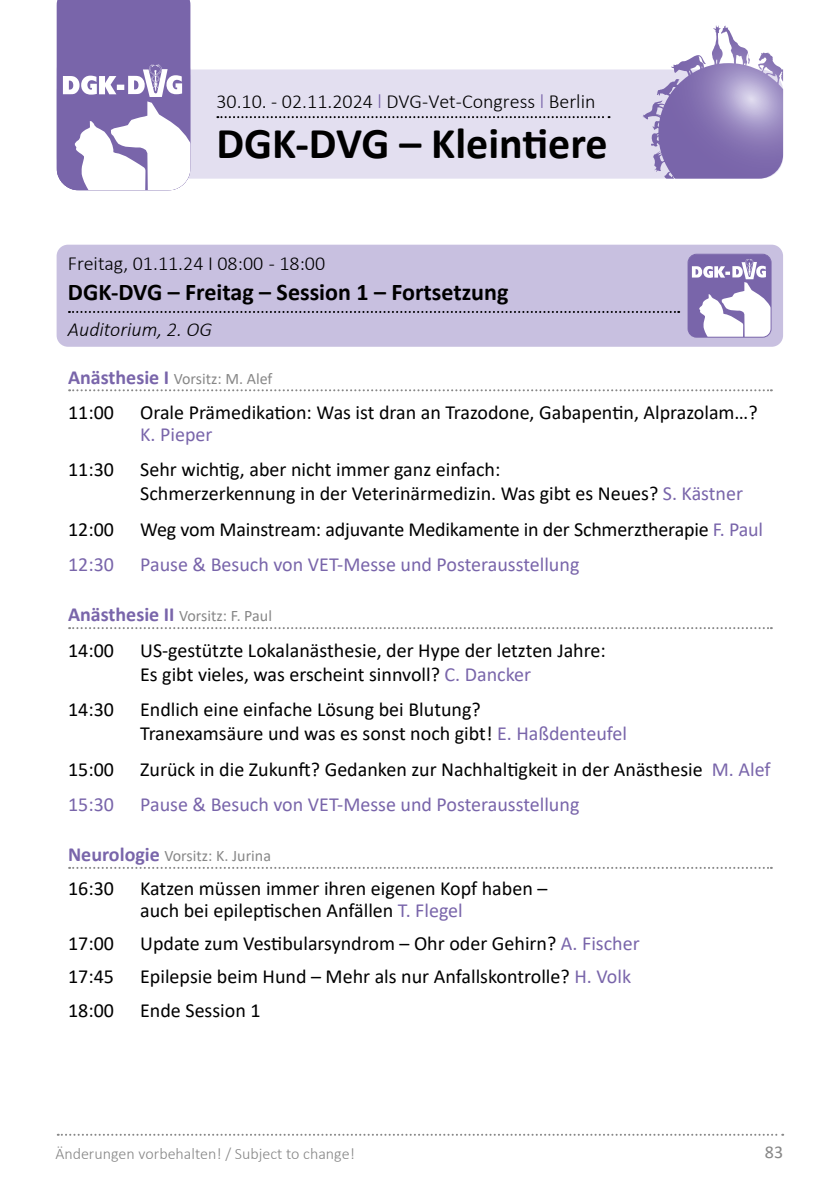
<style>
.page{position:relative;width:840px;height:1191px;background:#fff}
.page>*{position:absolute;margin:0;border:0;box-sizing:border-box;transform-origin:0 0}
.t1{font:700 44px "Calibri";color:#000}
.t2{font:700 24px "Calibri";color:#000}
.t3{font:20px/24px "Calibri";color:#000}
.t4{font:20px "Calibri";color:#7965aa}
.t5{font:300 20px "Calibri";color:#000}
.t6{font:italic 300 20px "Calibri";color:#000}
.t7{font:18px "Calibri";color:#878787}
.t8{font:16px "Calibri";color:#878787}
.t9{font:300 16px "Calibri";color:#878787}
.s1{color:#7965aa}
.s2{font-weight:700;font-size:20px;color:#7965aa}
</style>
<div class="page">
<svg style="left:58px;top:1133px;width:724px;height:2px"></svg>
<svg style="left:57px;top:69px;width:725px;height:110px;background:#d5cfe7"></svg>
<svg style="left:57px;top:0;width:133px;height:190px"></svg>
<svg style="left:642px;top:26px;width:74px;height:104px"></svg>
<svg style="left:217px;top:116px;width:392px;height:2px"></svg>
<svg style="left:69px;top:389px;width:702px;height:2px"></svg>
<svg style="left:69px;top:627px;width:702px;height:2px"></svg>
<svg style="left:69px;top:867px;width:702px;height:2px"></svg>
<div style="left:57px;top:245px;width:725px;height:102px;background:#c8c0e0;border-radius:11px"></div>
<svg style="left:69px;top:311px;width:609px;height:2px"></svg>
<svg style="left:689px;top:254px;width:81px;height:83px;background:#b8aed2"></svg>
<div style="left:687px;top:254px;width:84px;height:84px;border:1px solid #7965aa;border-radius:9px"></div>
<p class="t5" style="left:216px;top:89px;width:380px">30.10. - 02.11.2024 <span class="s1">l</span> DVG-Vet-Congress <span class="s1">l</span> Berlin</p>
<h1 class="t1" style="left:216px;top:112px;width:392px">DGK-DVG – Kleintiere</h1>
<p class="t5" style="left:68px;top:250px;width:258px">Freitag, 01.11.24 I 08:00 - 18:00</p>
<p class="t2" style="left:68px;top:275px;width:441px">DGK-DVG – Freitag – Session 1 – Fortsetzung</p>
<p class="t6" style="left:68px;top:316px;width:145px">Auditorium, 2. OG</p>
<p class="t8" style="left:68px;top:367px;width:206px"><span class="s2">Anästhesie I</span> Vorsitz: M. Alef</p>
<p class="t3" style="left:68px;top:400px;width:47px">11:00</p>
<p class="t3" style="left:140px;top:400px;width:618px">Orale Prämedikation: Was ist dran an Trazodone, Gabapentin, Alprazolam…?</p>
<p class="t4" style="left:140px;top:420px;width:74px">K. Pieper</p>
<p class="t3" style="left:68px;top:457px;width:47px">11:30</p>
<p class="t3" style="left:140px;top:457px;width:604px">Sehr wichtig, aber nicht immer ganz einfach:<br>Schmerzerkennung in der Veterinärmedizin. Was gibt es Neues? <span class="s1">S. Kästner</span></p>
<p class="t3" style="left:68px;top:516px;width:47px">12:00</p>
<p class="t3" style="left:140px;top:516px;width:624px">Weg vom Mainstream: adjuvante Medikamente in der Schmerztherapie <span class="s1">F. Paul</span></p>
<p class="t4" style="left:68px;top:550px;width:47px">12:30</p>
<p class="t4" style="left:140px;top:550px;width:440px">Pause &amp; Besuch von VET-Messe und Posterausstellung</p>
<p class="t8" style="left:68px;top:605px;width:205px"><span class="s2">Anästhesie II</span> Vorsitz: F. Paul</p>
<p class="t3" style="left:68px;top:637px;width:47px">14:00</p>
<p class="t3" style="left:140px;top:637px;width:467px">US-gestützte Lokalanästhesie, der Hype der letzten Jahre:<br>Es gibt vieles, was erscheint sinnvoll? <span class="s1">C. Dancker</span></p>
<p class="t3" style="left:68px;top:697px;width:47px">14:30</p>
<p class="t3" style="left:140px;top:697px;width:488px">Endlich eine einfache Lösung bei Blutung?<br>Tranexamsäure und was es sonst noch gibt! <span class="s1">E. Haßdenteufel</span></p>
<p class="t3" style="left:68px;top:756px;width:47px">15:00</p>
<p class="t3" style="left:140px;top:756px;width:631px">Zurück in die Zukunft? Gedanken zur Nachhaltigkeit in der Anästhesie <span class="s1">M. Alef</span></p>
<p class="t4" style="left:68px;top:790px;width:47px">15:30</p>
<p class="t4" style="left:140px;top:790px;width:440px">Pause &amp; Besuch von VET-Messe und Posterausstellung</p>
<p class="t8" style="left:68px;top:844px;width:204px"><span class="s2">Neurologie</span> Vorsitz: K. Jurina</p>
<p class="t3" style="left:68px;top:875px;width:47px">16:30</p>
<p class="t3" style="left:140px;top:876px;width:408px;line-height:22px">Katzen müssen immer ihren eigenen Kopf haben – auch bei epileptischen Anfällen <span class="s1">T. Flegel</span></p>
<p class="t3" style="left:68px;top:930px;width:47px">17:00</p>
<p class="t3" style="left:140px;top:930px;width:500px">Update zum Vestibularsyndrom – Ohr oder Gehirn? <span class="s1">A. Fischer</span></p>
<p class="t3" style="left:68px;top:964px;width:47px">17:45</p>
<p class="t3" style="left:140px;top:964px;width:492px">Epilepsie beim Hund – Mehr als nur Anfallskontrolle? <span class="s1">H. Volk</span></p>
<p class="t3" style="left:68px;top:997px;width:47px">18:00</p>
<p class="t3" style="left:140px;top:997px;width:122px">Ende Session 1</p>
<p class="t9" style="left:55px;top:1143px;width:301px">Änderungen vorbehalten! / Subject to change!</p>
<p class="t7" style="left:764px;top:1139px;width:20px">83</p>
</div>
